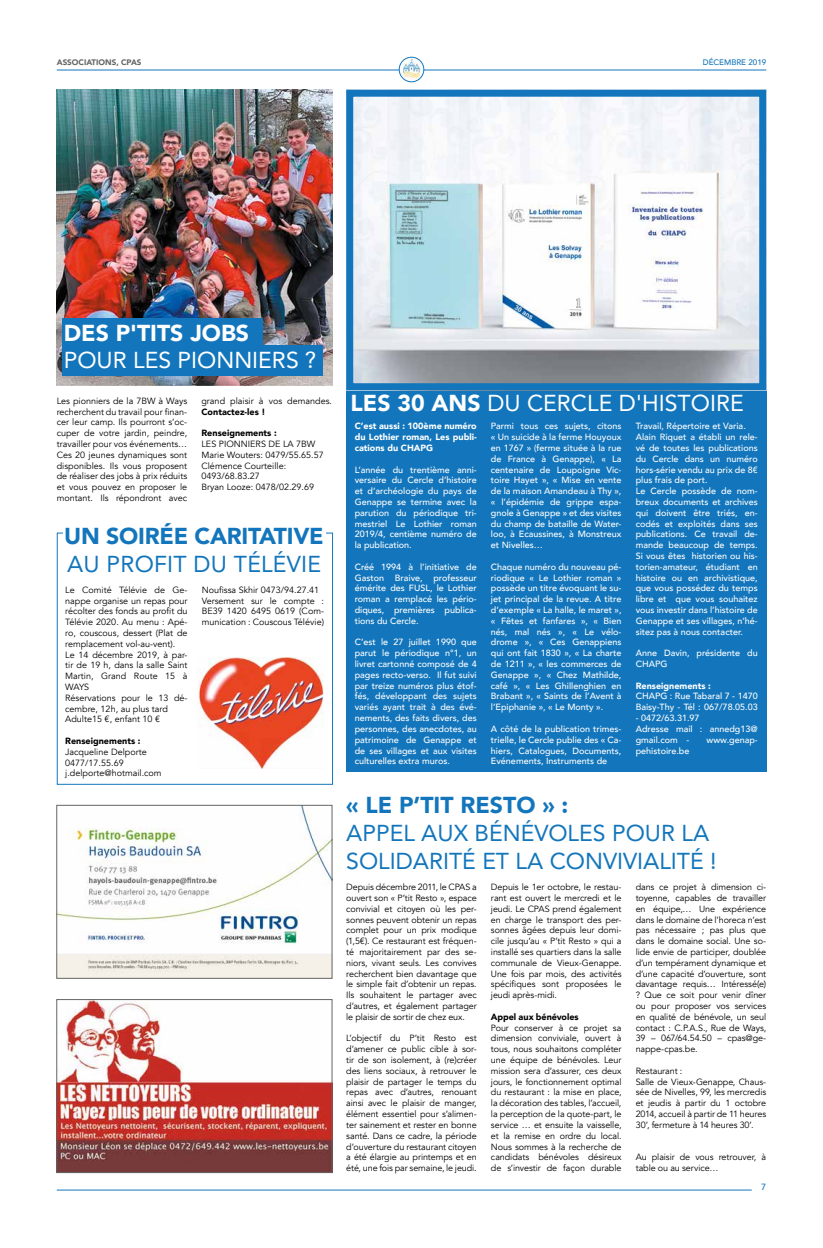
<style>
.page{position:relative;width:823px;height:1248px;background:#fff}
.page>*{position:absolute;margin:0;border:0;box-sizing:border-box;transform-origin:0 0}
.t1{font:23px/27.6px "Avenir";color:#1376bc}
.t2{font:23px "Avenir";color:#fff}
.t3{font:900 23px "Avenir";letter-spacing:-.01em;color:#1376bc}
.t4{font:900 23px "Avenir";color:#fff}
.t5{font:9px/10.8px "Avenir";color:#000}
.t6{font:500 9px/10.8px "Avenir";color:#fff;text-align:justify}
.t7{font:900 9px/10.8px "Avenir";color:#fff;text-align:justify}
.t8{font:900 9px "Avenir";color:#000}
.t9{font:500 9px "Avenir";color:#1376bc}
.t10{font:900 8px "Avenir";color:#656564}
.t11{font:500 8px "Avenir";color:#1376bc}
.s1{font-weight:900}
</style>
<div class="page">
<hr style="left:57px;top:69px;width:708px;height:1px;background:#1376bc">
<hr style="left:57px;top:1189px;width:694px;height:1px;background:#1376bc">
<img style="left:399px;top:57px;width:24px;height:25px;border-radius:12px">
<div style="left:398px;top:57px;width:26px;height:25px;border:1px solid #1376bc;border-radius:50%"></div>
<img style="left:58px;top:1000px;width:272px;height:170px">
<div style="left:56px;top:998px;width:276px;height:174px;border:1px solid #656564"></div>
<img style="left:58px;top:806px;width:272px;height:170px">
<div style="left:56px;top:804px;width:276px;height:174px;border:1px solid #656564"></div>
<div style="left:57px;top:532px;width:276px;height:252px;border:1px solid #1376bc"></div>
<div style="left:63px;top:520px;width:262px;height:28px;background:#fff"></div>
<img style="left:57px;top:90px;width:275px;height:296px">
<div style="left:62px;top:318px;width:200px;height:31px;background:#1376bc"></div>
<div style="left:62px;top:345px;width:260px;height:30px;background:#1376bc"></div>
<img style="left:198px;top:657px;width:125px;height:111px">
<div style="left:346px;top:268px;width:419px;height:503px;background:#1376bc"></div>
<img style="left:354px;top:98px;width:403px;height:284px">
<div style="left:346px;top:90px;width:419px;height:300px;border:7px solid #1376bc"></div>
<p class="t10" style="left:57px;top:55px;width:86px">ASSOCIATIONS, CPAS</p>
<p class="t11" style="left:702px;top:55px;width:65px">DÉCEMBRE 2019</p>
<h1 class="t4" style="left:64px;top:313px;width:187px">DES P'TITS JOBS</h1>
<h1 class="t2" style="left:64px;top:342px;width:254px">POUR LES PIONNIERS ?</h1>
<p class="t5" style="left:57px;top:395px;width:132px;text-align:justify">Les pionniers de la 7BW à Ways recherchent du travail pour finan&shy;cer leur camp. Ils pourront s’oc&shy;cuper de votre jardin, peindre, travailler pour vos événements… Ces 20 jeunes dynamiques sont disponibles. Ils vous proposent de réaliser des jobs à prix réduits et vous pouvez en proposer le montant. Ils répondront avec</p>
<p class="t5" style="left:201px;top:395px;width:132px">grand plaisir à vos demandes.</p>
<p class="t8" style="left:201px;top:403px;width:65px">Contactez-les !</p>
<p class="t8" style="left:201px;top:425px;width:77px">Renseignements :</p>
<p class="t5" style="left:201px;top:438px;width:124px">LES PIONNIERS DE LA 7BW<br>Marie Wouters: 0479/55.65.57<br>Clémence Courteille:<br>0493/68.83.27<br>Bryan Looze: 0478/02.29.69</p>
<h1 class="t3" style="left:64px;top:516px;width:261px">UN SOIRÉE CARITATIVE</h1>
<h1 class="t1" style="left:67px;top:549px;width:255px">AU PROFIT DU TÉLÉVIE</h1>
<p class="t5" style="left:65px;top:584px;width:124px">Le Comité Télévie de Ge&shy;nappe organise un repas pour récolter des fonds au profit du<br>Télévie 2020. Au menu : Apé&shy;ro, couscous, dessert (Plat de remplacement vol-au-vent).<br>Le 14 décembre 2019, à par&shy;tir de 19 h, dans la salle Saint<br>Martin, Grand Route 15 à<br>WAYS<br>Réservations pour le 13 dé&shy;cembre, 12h, au plus tard<br>Adulte15 €, enfant 10 €</p>
<p class="t8" style="left:65px;top:733px;width:77px">Renseignements :</p>
<p class="t5" style="left:65px;top:746px;width:98px">Jacqueline Delporte<br>0477/17.55.69 j.delporte@hotmail.com</p>
<p class="t5" style="left:202px;top:584px;width:124px">Noufissa Skhir 0473/94.27.41<br>Versement sur le compte :<br>BE39 1420 6495 0619 (Com&shy;munication : Couscous Télévie)</p>
<h1 class="t2" style="left:350px;top:384px;width:394px"><span class="s1">LES 30 ANS</span> DU CERCLE D'HISTOIRE</h1>
<p class="t7" style="left:354px;top:420px;width:123px">C’est aussi : 100ème numéro du Lothier roman, Les publi&shy;cations du CHAPG</p>
<p class="t6" style="left:354px;top:463px;width:123px">L’année du trentième anni&shy;versaire du Cercle d’histoire et d’archéologie du pays de Genappe se termine avec la parution du périodique tri&shy;mestriel Le Lothier roman 2019/4, centième numéro de la publication.</p>
<p class="t6" style="left:354px;top:560px;width:123px">Créé 1994 à l’initiative de Gaston Braive, professeur émérite des FUSL, le Lothier roman a remplacé les pério&shy;diques, premières publica&shy;tions du Cercle.</p>
<p class="t6" style="left:354px;top:636px;width:123px">C’est le 27 juillet 1990 que parut le périodique n°1, un livret cartonné composé de 4 pages recto-verso. Il fut suivi par treize numéros plus étof&shy;fés, développant des sujets variés ayant trait à des évé&shy;nements, des faits divers, des personnes, des anecdotes, au patrimoine de Genappe et de ses villages et aux visites culturelles extra muros.</p>
<p class="t6" style="left:490px;top:420px;width:132px">Parmi tous ces sujets, citons « Un suicide à la ferme Houyoux en 1767 » (ferme située à la rue de France à Genappe), « La centenaire de Loupoigne Vic&shy;toire Hayet », « Mise en vente de la maison Amandeau à Thy », « l’épidémie de grippe espa&shy;gnole à Genappe » et des visites du champ de bataille de Water&shy;loo, à Ecaussines, à Monstreux et Nivelles…</p>
<p class="t6" style="left:490px;top:560px;width:132px">Chaque numéro du nouveau pé&shy;riodique « Le Lothier roman » possède un titre évoquant le su&shy;jet principal de la revue. A titre d’exemple « La halle, le maret », « Fêtes et fanfares », « Bien nés, mal nés », « Le vélo&shy;drome », « Ces Genappiens qui ont fait 1830 », « La charte de 1211 », « les commerces de Genappe », « Chez Mathilde, café », « Les Ghillenghien en Brabant », « Saints de l’Avent à l’Epiphanie », « Le Monty ».</p>
<p class="t6" style="left:490px;top:722px;width:132px">A côté de la publication trimes&shy;trielle, le Cercle publie des « Ca&shy;hiers, Catalogues, Documents, Evénements, Instruments de</p>
<p class="t6" style="left:635px;top:420px;width:123px;text-align:left">Travail, Répertoire et Varia.<br>Alain Riquet a établi un rele&shy;vé de toutes les publications du Cercle dans un numéro hors-série vendu au prix de 8€ plus frais de port.<br>Le Cercle possède de nom&shy;breux documents et archives qui doivent être triés, en&shy;codés et exploités dans ses publications. Ce travail de&shy;mande beaucoup de temps.<br>Si vous êtes historien ou his&shy;torien-amateur, étudiant en histoire ou en archivistique, que vous possédez du temps libre et que vous souhaitez vous investir dans l’histoire de<br>Genappe et ses villages, n’hé&shy;sitez pas à nous contacter.</p>
<p class="t6" style="left:635px;top:647px;width:123px">Anne Davin, présidente du<br>CHAPG</p>
<p class="t7" style="left:635px;top:679px;width:77px">Renseignements :</p>
<p class="t6" style="left:635px;top:690px;width:123px">CHAPG : Rue Tabaral 7 - 1470<br>Baisy-Thy - Tél : 067/78.05.03</p>
<p class="t6" style="left:635px;top:712px;width:123px;text-align:left">- 0472/63.31.97<br>Adresse mail : annedg13@ gmail.com -</p>
<p class="t6" style="left:706px;top:733px;width:53px">www.genap-</p>
<p class="t6" style="left:635px;top:744px;width:55px">pehistoire.be</p>
<h1 class="t3" style="left:346px;top:785px;width:223px">« LE P’TIT RESTO » :</h1>
<h1 class="t1" style="left:346px;top:818px;width:371px">APPEL AUX BÉNÉVOLES POUR LA<br>SOLIDARITÉ ET LA CONVIVIALITÉ !</h1>
<p class="t5" style="left:346px;top:881px;width:132px;text-align:justify">Depuis décembre 2011, le CPAS a ouvert son « P’tit Resto », espace convivial et citoyen où les per&shy;sonnes peuvent obtenir un repas complet pour un prix modique (1,5€). Ce restaurant est fréquen&shy;té majoritairement par des se&shy;niors, vivant seuls. Les convives recherchent bien davantage que le simple fait d’obtenir un repas.<br>Ils souhaitent le partager avec d’autres, et également partager le plaisir de sortir de chez eux.</p>
<p class="t5" style="left:346px;top:1032px;width:132px;text-align:justify">L’objectif du P’tit Resto est d’amener ce public cible à sor&shy;tir de son isolement, à (re)créer des liens sociaux, à retrouver le plaisir de partager le temps du repas avec d’autres, renouant ainsi avec le plaisir de manger, élément essentiel pour s’alimen&shy;ter sainement et rester en bonne santé. Dans ce cadre, la période d’ouverture du restaurant citoyen a été élargie au printemps et en été, une fois par semaine, le jeudi.</p>
<p class="t5" style="left:490px;top:881px;width:132px;text-align:justify">Depuis le 1er octobre, le restau&shy;rant est ouvert le mercredi et le jeudi. Le CPAS prend également en charge le transport des per&shy;sonnes âgées depuis leur domi&shy;cile jusqu’au « P’tit Resto » qui a installé ses quartiers dans la salle communale de Vieux-Genappe.<br>Une fois par mois, des activités spécifiques sont proposées le jeudi après-midi.</p>
<p class="t8" style="left:490px;top:1008px;width:89px">Appel aux bénévoles</p>
<p class="t5" style="left:490px;top:1022px;width:132px;text-align:justify">Pour conserver à ce projet sa dimension conviviale, ouvert à tous, nous souhaitons compléter une équipe de bénévoles. Leur mission sera d’assurer, ces deux jours, le fonctionnement optimal du restaurant : la mise en place, la décoration des tables, l’accueil, la perception de la quote-part, le service … et ensuite la vaisselle, et la remise en ordre du local.<br>Nous sommes à la recherche de candidats bénévoles désireux de s’investir de façon durable</p>
<p class="t5" style="left:635px;top:881px;width:132px;text-align:justify">dans ce projet à dimension ci&shy;toyenne, capables de travailler en équipe,… Une expérience dans le domaine de l’horeca n’est pas nécessaire ; pas plus que dans le domaine social. Une so&shy;lide envie de participer, doublée d’un tempérament dynamique et d’une capacité d’ouverture, sont davantage requis… Intéressé(e) ? Que ce soit pour venir dîner ou pour proposer vos services en qualité de bénévole, un seul contact : C.P.A.S., Rue de Ways, 39 – 067/64.54.50 – cpas@ge&shy;nappe-cpas.be.</p>
<p class="t5" style="left:635px;top:1065px;width:132px">Restaurant :<br>Salle de Vieux-Genappe, Chaus&shy;sée de Nivelles, 99, les mercredis et jeudis à partir du 1 octobre<br>2014, accueil à partir de 11 heures<br>30’, fermeture à 14 heures 30’.</p>
<p class="t5" style="left:635px;top:1151px;width:132px">Au plaisir de vous retrouver, à table ou au service…</p>
<p class="t9" style="left:760px;top:1179px;width:7px">7</p>
</div>
